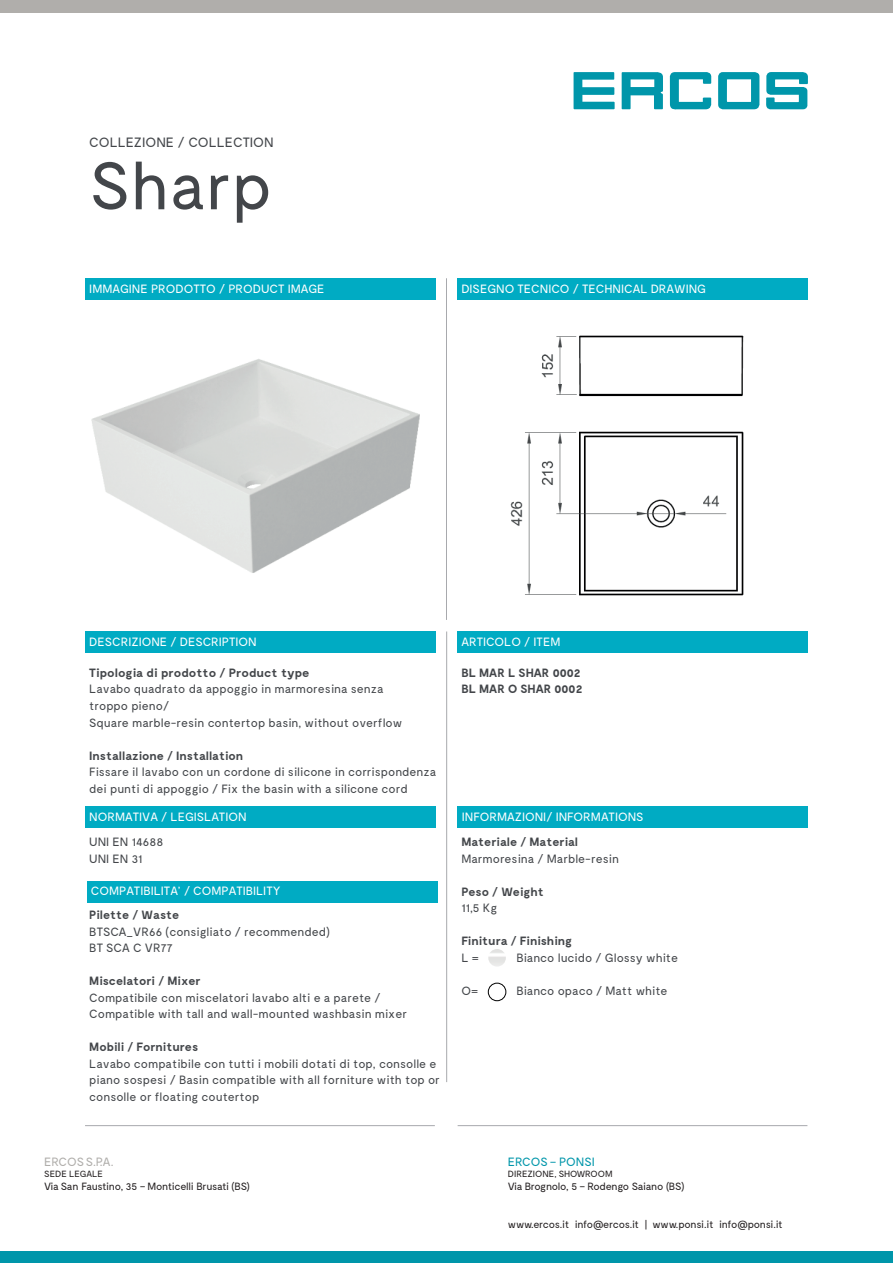
<style>
.page{position:relative;width:893px;height:1263px;background:#fff}
.page>*{position:absolute;margin:0;border:0;box-sizing:border-box;transform-origin:0 0}
.t1{font:67.2px "Moderat";color:#43464a}
.t2{font:13.5px "Moderat";color:#43464a}
.t3{font:12px/16.5px "Moderat";color:#43464a}
.t4{font:700 12px/16.5px "Moderat";color:#43464a}
.t5{font:12px "Moderat";color:#fff}
.t6{font:12px "Moderat";letter-spacing:-.005em;color:#b0aeab}
.t7{font:12px "Moderat";letter-spacing:-.005em;color:#0096aa}
.t8{font:10.5px "Moderat";letter-spacing:-.025em;color:#231f20}
.t9{font:9px "Moderat";color:#231f20}
</style>
<div class="page">
<div style="left:0;top:0;width:893px;height:12px;background:#b0aeab"></div>
<div style="left:0;top:1251px;width:893px;height:12px;background:#0096aa"></div>
<div style="left:85px;top:631px;width:351px;height:22px;background:#00abc3"></div>
<div style="left:457px;top:631px;width:351px;height:22px;background:#00abc3"></div>
<div style="left:85px;top:278px;width:351px;height:22px;background:#00abc3"></div>
<div style="left:457px;top:278px;width:351px;height:22px;background:#00abc3"></div>
<hr style="left:446px;top:278px;width:1px;height:342px;background:#a8a9ad">
<hr style="left:458px;top:1125px;width:349px;height:1px;background:#a8a9ad">
<hr style="left:85px;top:1125px;width:350px;height:1px;background:#a8a9ad">
<hr style="left:446px;top:631px;width:1px;height:451px;background:#a8a9ad">
<div style="left:85px;top:807px;width:351px;height:21px;background:#00abc3"></div>
<div style="left:87px;top:881px;width:350px;height:21px;background:#00abc3"></div>
<svg style="left:574px;top:72px;width:41px;height:37px"></svg>
<svg style="left:670px;top:72px;width:41px;height:38px"></svg>
<svg style="left:766px;top:72px;width:42px;height:38px"></svg>
<svg style="left:622px;top:72px;width:41px;height:37px"></svg>
<svg style="left:718px;top:72px;width:42px;height:37px"></svg>
<div style="left:457px;top:807px;width:351px;height:21px;background:#00abc3"></div>
<img style="left:91px;top:359px;width:329px;height:214px">
<img style="left:510px;top:335px;width:234px;height:261px">
<img style="left:488px;top:949px;width:18px;height:17px;border-radius:9px">
<div style="left:488px;top:983px;width:18px;height:18px;border:1px solid #000001;border-radius:50%"></div>
<p class="t2" style="left:89px;top:135px;width:186px">COLLEZIONE / COLLECTION</p>
<h1 class="t1" style="left:89px;top:148px;width:184px">Sharp</h1>
<p class="t5" style="left:89px;top:282px;width:237px">IMMAGINE PRODOTTO / PRODUCT IMAGE</p>
<p class="t5" style="left:461px;top:282px;width:246px">DISEGNO TECNICO / TECHNICAL DRAWING</p>
<p class="t5" style="left:89px;top:635px;width:169px">DESCRIZIONE / DESCRIPTION</p>
<p class="t5" style="left:461px;top:635px;width:101px">ARTICOLO / ITEM</p>
<p class="t4" style="left:461px;top:665px;width:123px">BL MAR L SHAR 0002<br>BL MAR O SHAR 0002</p>
<p class="t4" style="left:89px;top:665px;width:222px">Tipologia di prodotto / Product type</p>
<p class="t3" style="left:89px;top:681px;width:315px">Lavabo quadrato da appoggio in marmoresina senza troppo pieno/<br>Square marble-resin contertop basin, without overflow</p>
<p class="t4" style="left:89px;top:747px;width:155px">Installazione / Installation</p>
<p class="t3" style="left:89px;top:764px;width:348px">Fissare il lavabo con un cordone di silicone in corrispondenza dei punti di appoggio / Fix the basin with a silicone cord</p>
<p class="t5" style="left:89px;top:810px;width:159px">NORMATIVA / LEGISLATION</p>
<p class="t3" style="left:89px;top:834px;width:76px">UNI EN 14688<br>UNI EN 31</p>
<p class="t5" style="left:91px;top:884px;width:191px">COMPATIBILITA’ / COMPATIBILITY</p>
<p class="t5" style="left:462px;top:810px;width:183px">INFORMAZIONI/ INFORMATIONS</p>
<p class="t4" style="left:461px;top:834px;width:118px">Materiale / Material</p>
<p class="t3" style="left:461px;top:851px;width:159px">Marmoresina / Marble-resin</p>
<p class="t4" style="left:461px;top:884px;width:84px">Peso / Weight</p>
<p class="t3" style="left:461px;top:900px;width:37px">11,5 Kg</p>
<p class="t4" style="left:461px;top:933px;width:112px">Finitura / Finishing</p>
<p class="t3" style="left:461px;top:950px;width:19px">L =</p>
<p class="t3" style="left:516px;top:950px;width:163px">Bianco lucido / Glossy white</p>
<p class="t3" style="left:461px;top:983px;width:18px">O=</p>
<p class="t3" style="left:516px;top:983px;width:153px">Bianco opaco / Matt white</p>
<p class="t4" style="left:89px;top:907px;width:91px">Pilette / Waste</p>
<p class="t3" style="left:89px;top:924px;width:242px">BTSCA_VR66 (consigliato / recommended)<br>BT SCA C VR77</p>
<p class="t4" style="left:89px;top:973px;width:113px">Miscelatori / Mixer</p>
<p class="t3" style="left:89px;top:990px;width:319px">Compatibile con miscelatori lavabo alti e a parete /<br>Compatible with tall and wall-mounted washbasin mixer</p>
<p class="t4" style="left:89px;top:1039px;width:110px">Mobili / Fornitures</p>
<p class="t3" style="left:89px;top:1056px;width:352px">Lavabo compatibile con tutti i mobili dotati di top, consolle e piano sospesi / Basin compatible with all forniture with top or consolle or floating coutertop</p>
<p class="t6" style="left:44px;top:1155px;width:71px">ERCOS S.P.A.</p>
<p class="t9" style="left:44px;top:1169px;width:60px">SEDE LEGALE</p>
<p class="t8" style="left:44px;top:1180px;width:207px">Via San Faustino, 35 – Monticelli Brusati (BS)</p>
<p class="t7" style="left:508px;top:1155px;width:88px">ERCOS – PONSI</p>
<p class="t9" style="left:508px;top:1169px;width:106px">DIREZIONE, SHOWROOM</p>
<p class="t8" style="left:508px;top:1180px;width:178px">Via Brognolo, 5 – Rodengo Saiano (BS)</p>
<p class="t8" style="left:508px;top:1218px;width:276px">www.ercos.it info@ercos.it | www.ponsi.it info@ponsi.it</p>
</div>
